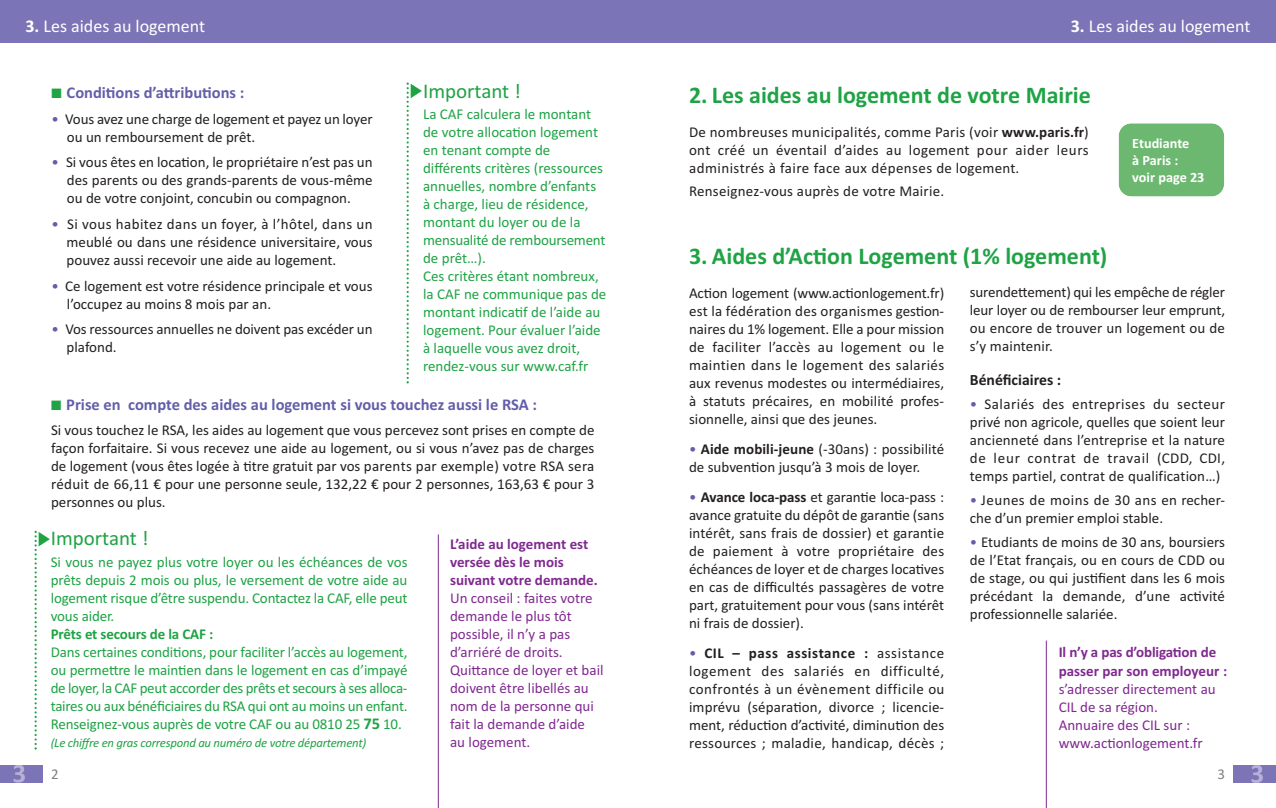
<style>
.page{position:relative;width:1276px;height:808px;background:#fff}
.page>*{position:absolute;margin:0;border:0;box-sizing:border-box;transform-origin:0 0}
.t1{font:700 24px "Calibri";color:#1fa345}
.t2{font:21px "Calibri";color:#1fa345}
.t3{font:18px "Calibri";color:#fff}
.t4{font:700 16.5px "Calibri";color:#625ea9}
.t5{font:700 15.75px "Calibri";color:#231f20}
.t6{font:15px/18px "Calibri";color:#231f20;text-align:justify}
.t7{font:15px/18px "Calibri";color:#1fa345;text-align:justify}
.t8{font:15px/18px "Calibri";color:#802990}
.t9{font:700 15px/18px "Calibri";color:#802990}
.t10{font:700 15px "Calibri";letter-spacing:-.01em;color:#1fa345}
.t11{font:15px "Calibri";color:#808285}
.t12{font:700 14.25px/17.1px "Calibri";color:#fff}
.t13{font:italic 12.75px "Calibri";letter-spacing:-.02em;color:#1fa345}
.s1{font-weight:700}
.s2{color:#1fa345}
.s3{color:#625ea9}
.s4{font-weight:700;font-size:16.5px}
</style>
<div class="page">
<div style="left:636px;top:0;width:640px;height:43px;background:#7b75b7"></div>
<div style="left:1118px;top:123px;width:106px;height:73px;background:#6db871;border-radius:13px"></div>
<div style="left:1118px;top:123px;width:107px;height:74px;border:2px solid #fff;border-radius:14px"></div>
<div style="left:0;top:0;width:638px;height:43px;background:#7b75b7"></div>
<div style="left:0;top:765px;width:43px;height:17px;background:#7b75b7"></div>
<svg style="left:14px;top:765px;width:11px;height:17px"></svg>
<div style="left:1233px;top:765px;width:43px;height:17px;background:#7b75b7"></div>
<svg style="left:1251px;top:765px;width:12px;height:18px"></svg>
<svg style="left:406px;top:83px;width:16px;height:300px"></svg>
<svg style="left:35px;top:531px;width:15px;height:218px"></svg>
<hr style="left:1046px;top:640px;width:1px;height:168px;background:#802990">
<hr style="left:438px;top:534px;width:1px;height:274px;background:#802990">
<p class="t3" style="left:26px;top:15px;width:181px"><span class="s1">3.</span> Les aides au logement</p>
<p class="t3" style="left:1070px;top:15px;width:181px"><span class="s1">3.</span> Les aides au logement</p>
<h2 class="t2" style="left:423px;top:78px;width:99px">Important !</h2>
<p class="t7" style="left:423px;top:104px;width:185px;text-align:left">La CAF calculera le montant de votre allocation logement en tenant compte de différents critères (ressources annuelles, nombre d’enfants à charge, lieu de résidence, montant du loyer ou de la mensualité de remboursement de prêt…).<br>Ces critères étant nombreux, la CAF ne communique pas de montant indicatif de l’aide au logement. Pour évaluer l’aide à laquelle vous avez droit, rendez-vous sur www.caf.fr</p>
<p class="t4" style="left:51px;top:395px;width:487px"><span class="s2">■</span> Prise en compte des aides au logement si vous touchez aussi le RSA :</p>
<p class="t6" style="left:51px;top:421px;width:545px">Si vous touchez le RSA, les aides au logement que vous percevez sont prises en compte de façon forfaitaire. Si vous recevez une aide au logement, ou si vous n’avez pas de charges de logement (vous êtes logée à titre gratuit par vos parents par exemple) votre RSA sera réduit de 66,11 € pour une personne seule, 132,22 € pour 2 personnes, 163,63 € pour 3 personnes ou plus.</p>
<p class="t9" style="left:450px;top:535px;width:149px">L’aide au logement est versée dès le mois suivant votre demande.</p>
<p class="t8" style="left:450px;top:589px;width:155px">Un conseil : faites votre demande le plus tôt possible, il n’y a pas d’arriéré de droits.<br>Quittance de loyer et bail doivent être libellés au nom de la personne qui fait la demande d’aide au logement.</p>
<p class="t4" style="left:51px;top:83px;width:195px"><span class="s2">■</span> Conditions d’attributions :</p>
<p class="t6" style="left:67px;top:110px;width:307px;text-indent:-16px"><span class="s3">•</span> Vous avez une charge de logement et payez un loyer ou un remboursement de prêt.</p>
<p class="t6" style="left:67px;top:153px;width:307px;text-indent:-16px"><span class="s3">•</span> Si vous êtes en location, le propriétaire n’est pas un des parents ou des grands-parents de vous-même ou de votre conjoint, concubin ou compagnon.</p>
<p class="t6" style="left:67px;top:215px;width:307px;text-indent:-15px"><span class="s3">•</span> Si vous habitez dans un foyer, à l’hôtel, dans un meublé ou dans une résidence universitaire, vous pouvez aussi recevoir une aide au logement.</p>
<p class="t6" style="left:67px;top:276px;width:307px;text-indent:-16px"><span class="s3">•</span> Ce logement est votre résidence principale et vous l’occupez au moins 8 mois par an.</p>
<p class="t6" style="left:67px;top:320px;width:307px;text-indent:-15px"><span class="s3">•</span> Vos ressources annuelles ne doivent pas excéder un plafond.</p>
<h2 class="t2" style="left:51px;top:526px;width:99px">Important !</h2>
<p class="t7" style="left:51px;top:553px;width:358px">Si vous ne payez plus votre loyer ou les échéances de vos prêts depuis 2 mois ou plus, le versement de votre aide au logement risque d’être suspendu. Contactez la CAF, elle peut vous aider.</p>
<p class="t10" style="left:51px;top:625px;width:164px">Prêts et secours de la CAF :</p>
<p class="t7" style="left:51px;top:643px;width:358px">Dans certaines conditions, pour faciliter l’accès au logement, ou permettre le maintien dans le logement en cas d’impayé de loyer, la CAF peut accorder des prêts et secours à ses alloca&shy;taires ou aux bénéficiaires du RSA qui ont au moins un enfant.<br>Renseignez-vous auprès de votre CAF ou au 0810 25 <span class="s4">75</span> 10.</p>
<p class="t13" style="left:51px;top:735px;width:317px">(Le chiffre en gras correspond au numéro de votre département)</p>
<h1 class="t1" style="left:689px;top:81px;width:403px">2. Les aides au logement de votre Mairie</h1>
<p class="t6" style="left:689px;top:123px;width:401px">De nombreuses municipalités, comme Paris (voir <span class="s1">www.paris.fr</span>) ont créé un éventail d’aides au logement pour aider leurs administrés à faire face aux dépenses de logement.</p>
<p class="t6" style="left:689px;top:182px;width:257px">Renseignez-vous auprès de votre Mairie.</p>
<p class="t12" style="left:1132px;top:134px;width:74px">Etudiante<br>à Paris : voir page 23</p>
<h1 class="t1" style="left:689px;top:242px;width:420px">3. Aides d’Action Logement (1% logement)</h1>
<p class="t6" style="left:970px;top:283px;width:257px">surendettement) qui les empêche de régler leur loyer ou de rembourser leur emprunt, ou encore de trouver un logement ou de s’y maintenir.</p>
<p class="t5" style="left:970px;top:371px;width:93px">Bénéficiaires :</p>
<p class="t6" style="left:970px;top:395px;width:257px"><span class="s3">•</span> Salariés des entreprises du secteur privé non agricole, quelles que soient leur ancienneté dans l’entreprise et la nature de leur contrat de travail (CDD, CDI, temps partiel, contrat de qualification…)</p>
<p class="t6" style="left:970px;top:491px;width:257px"><span class="s3">•</span> Jeunes de moins de 30 ans en recher&shy;che d’un premier emploi stable.</p>
<p class="t6" style="left:970px;top:533px;width:257px"><span class="s3">•</span> Etudiants de moins de 30 ans, boursiers de l’Etat français, ou en cours de CDD ou de stage, ou qui justifient dans les 6 mois précédant la demande, d’une activité professionnelle salariée.</p>
<p class="t9" style="left:1058px;top:643px;width:170px;line-height:18.6px">Il n’y a pas d’obligation de passer par son employeur :</p>
<p class="t8" style="left:1058px;top:680px;width:159px">s’adresser directement au<br>CIL de sa région.<br>Annuaire des CIL sur : www.actionlogement.fr</p>
<p class="t6" style="left:689px;top:283px;width:257px">Action logement (www.actionlogement.fr) est la fédération des organismes gestion&shy;naires du 1% logement. Elle a pour mission de faciliter l’accès au logement ou le maintien dans le logement des salariés aux revenus modestes ou intermédiaires, à statuts précaires, en mobilité profes&shy;sionnelle, ainsi que des jeunes.</p>
<p class="t6" style="left:689px;top:439px;width:257px"><span class="s3">•</span> <span class="s1">Aide mobili-jeune</span> (-30ans) : possibilité de subvention jusqu’à 3 mois de loyer.</p>
<p class="t6" style="left:689px;top:487px;width:257px"><span class="s3">•</span> <span class="s1">Avance loca-pass</span> et garantie loca-pass : avance gratuite du dépôt de garantie (sans intérêt, sans frais de dossier) et garantie de paiement à votre propriétaire des échéances de loyer et de charges locatives en cas de difficultés passagères de votre part, gratuitement pour vous (sans intérêt ni frais de dossier).</p>
<p class="t6" style="left:689px;top:643px;width:257px"><span class="s3">•</span> <span class="s1">CIL – pass assistance :</span> assistance logement des salariés en difficulté, confrontés à un évènement difficile ou imprévu (séparation, divorce ; licencie&shy;ment, réduction d’activité, diminution des ressources ; maladie, handicap, décès ;</p>
<p class="t11" style="left:51px;top:765px;width:9px">2</p>
<p class="t11" style="left:1217px;top:765px;width:9px">3</p>
</div>
